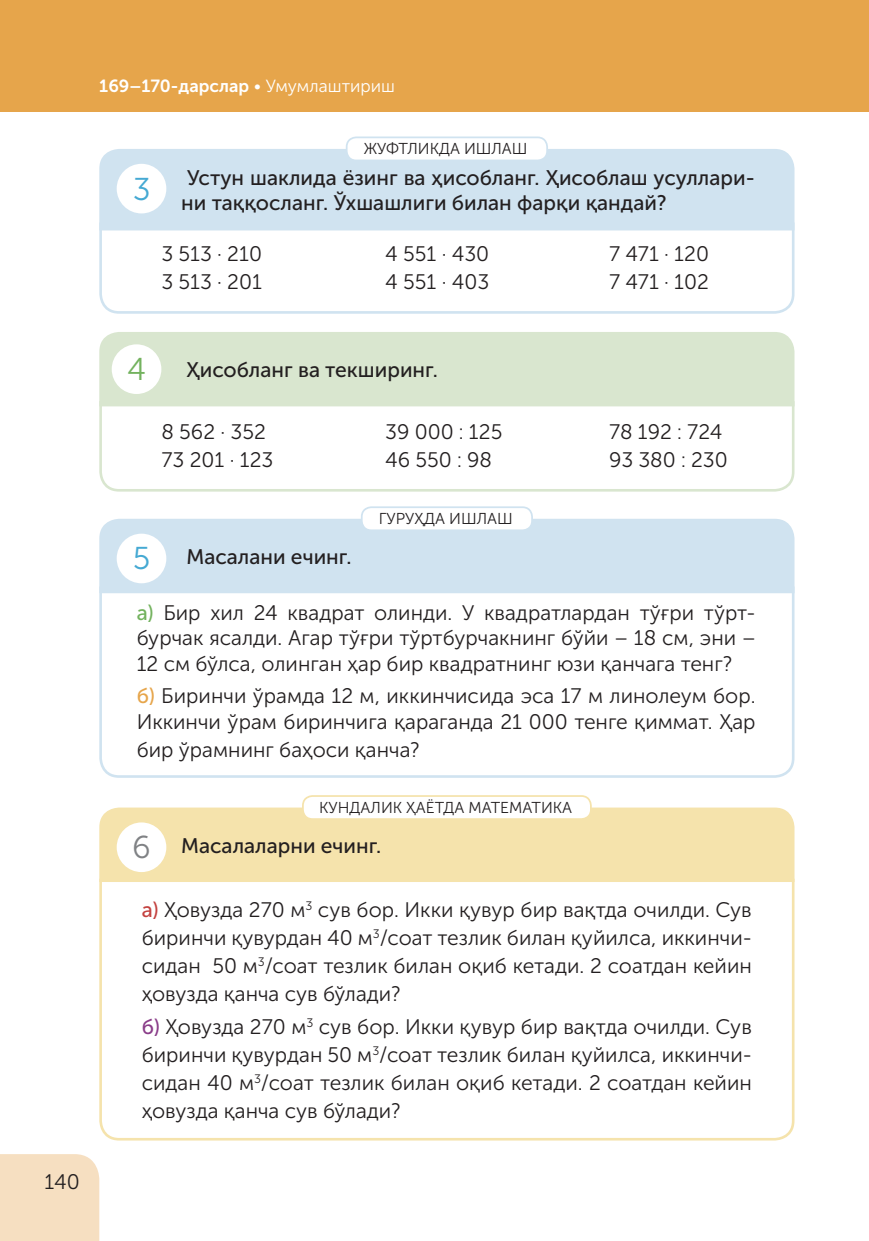
<style>
.page{position:relative;width:869px;height:1241px;background:#fff}
.page>*{position:absolute;margin:0;border:0;box-sizing:border-box;transform-origin:0 0}
.t1{font:31.5px "Museo Sans Cyrl 300";color:#45a9d3}
.t2{font:31.5px "Museo Sans Cyrl 300";color:#808285}
.t3{font:31.5px "Museo Sans Cyrl 300";color:#73b25e}
.t4{font:21px/28px "Museo Sans Cyrl 300";color:#231f20}
.t5{font:21px/25.2px "Museo Sans Cyrl 500";color:#231f20}
.t6{font:17.5px "Museo Sans Cyrl 700";color:#fff}
.t7{font:15.75px "Museo Sans Cyrl 300";color:#231f20}
.s1{font-family:"Museo Sans Cyrl 300"}
.s2{font-family:"Museo Sans Cyrl 500";color:#73b25e}
.s3{font-family:"Museo Sans Cyrl 500";color:#e6a54b}
.s4{font-family:"Museo Sans Cyrl 500";color:#c44240}
.s5{font-family:"Museo Sans Cyrl 500";color:#8a3d89}
</style>
<div class="page">
<div style="left:0;top:0;width:868px;height:112px;background:#e6a54b"></div>
<div style="left:0;top:1154px;width:99px;height:86px;background:#f6dfc1"></div>
<div style="left:99px;top:807px;width:695px;height:70px;background:#f5e3ac"></div>
<svg style="left:99px;top:877px;width:696px;height:264px"></svg>
<div style="left:117px;top:822px;width:49px;height:50px;background:#fff;border-radius:50%"></div>
<div style="left:303px;top:795px;width:287px;height:24px;background:#fff;border-radius:10px"></div>
<div style="left:302px;top:795px;width:289px;height:24px;border:2px solid #f5e3ac;border-radius:10px"></div>
<div style="left:99px;top:518px;width:695px;height:67px;background:#d0e3f0"></div>
<svg style="left:99px;top:585px;width:696px;height:193px"></svg>
<div style="left:117px;top:533px;width:49px;height:50px;background:#fff;border-radius:50%"></div>
<div style="left:361px;top:507px;width:171px;height:23px;background:#fff;border-radius:10px"></div>
<div style="left:360px;top:506px;width:172px;height:25px;border:2px solid #d0e3f0;border-radius:10px"></div>
<div style="left:99px;top:332px;width:695px;height:68px;background:#d9e6cf"></div>
<svg style="left:99px;top:400px;width:696px;height:92px"></svg>
<div style="left:112px;top:344px;width:49px;height:50px;background:#fff;border-radius:50%"></div>
<div style="left:99px;top:149px;width:695px;height:72px;background:#d0e3f0"></div>
<svg style="left:99px;top:221px;width:696px;height:93px"></svg>
<div style="left:117px;top:164px;width:49px;height:49px;background:#fff;border-radius:50%"></div>
<div style="left:346px;top:137px;width:201px;height:23px;background:#fff;border-radius:10px"></div>
<div style="left:345px;top:136px;width:202px;height:25px;border:2px solid #d0e3f0;border-radius:10px"></div>
<p class="t6" style="left:99px;top:76px;width:297px">169–170-дарслар <span class="s1">• Умумлаштириш</span></p>
<h1 class="t1" style="left:133px;top:177px;width:19px">3</h1>
<p class="t7" style="left:363px;top:143px;width:165px">ЖУФТЛИКДА ИШЛАШ</p>
<p class="t5" style="left:181px;top:165px;width:574px">Устун шаклида ёзинг ва ҳисобланг. Ҳисоблаш усуллари&shy;ни таққосланг. Ўхшашлиги билан фарқи қандай?</p>
<p class="t4" style="left:161px;top:242px;width:102px">3 513 · 210<br>3 513 · 201</p>
<p class="t4" style="left:385px;top:242px;width:105px">4 551 · 430<br>4 551 · 403</p>
<p class="t4" style="left:608px;top:242px;width:101px">7 471 · 120<br>7 471 · 102</p>
<p class="t4" style="left:44px;top:1170px;width:37px">140</p>
<h1 class="t3" style="left:127px;top:358px;width:20px">4</h1>
<p class="t5" style="left:186px;top:357px;width:253px">Ҳисобланг ва текширинг.</p>
<p class="t4" style="left:161px;top:420px;width:113px">8 562 · 352<br>73 201 · 123</p>
<p class="t4" style="left:385px;top:420px;width:118px">39 000 : 125<br>46 550 : 98</p>
<p class="t4" style="left:608px;top:420px;width:120px">78 192 : 724<br>93 380 : 230</p>
<h1 class="t1" style="left:133px;top:547px;width:19px">5</h1>
<p class="t5" style="left:186px;top:544px;width:166px">Масалани ечинг.</p>
<p class="t7" style="left:379px;top:513px;width:135px">ГУРУҲДА ИШЛАШ</p>
<p class="t4" style="left:137px;top:602px;width:620px;line-height:25.7px;text-align:justify"><span class="s2">а)</span> Бир хил 24 квадрат олинди. У квадратлардан тўғри тўрт&shy;бурчак ясалди. Агар тўғри тўртбурчакнинг бўйи – 18 см, эни – 12 см бўлса, олинган ҳар бир квадратнинг юзи қанчага тенг?</p>
<p class="t4" style="left:137px;top:684px;width:620px;line-height:27.1px;text-align:justify"><span class="s3">б)</span> Биринчи ўрамда 12 м, иккинчисида эса 17 м линолеум бор.<br>Иккинчи ўрам биринчига қараганда 21 000 тенге қиммат. Ҳар бир ўрамнинг баҳоси қанча?</p>
<h1 class="t2" style="left:132px;top:835px;width:20px">6</h1>
<p class="t7" style="left:319px;top:801px;width:254px">КУНДАЛИК ҲАЁТДА МАТЕМАТИКА</p>
<p class="t5" style="left:181px;top:832px;width:201px">Масалаларни ечинг.</p>
<p class="t4" style="left:142px;top:898px;width:611px;text-align:justify"><span class="s4">а)</span> Ҳовузда 270 м<sup>3</sup> сув бор. Икки қувур бир вақтда очилди. Сув биринчи қувурдан 40 м<sup>3</sup>/соат тезлик билан қуйилса, иккинчи&shy;сидан 50 м<sup>3</sup>/соат тезлик билан оқиб кетади. 2 соатдан кейин ҳовузда қанча сув бўлади?</p>
<p class="t4" style="left:142px;top:1014px;width:611px;text-align:justify"><span class="s5">б)</span> Ҳовузда 270 м<sup>3</sup> сув бор. Икки қувур бир вақтда очилди. Сув биринчи қувурдан 50 м<sup>3</sup>/соат тезлик билан қуйилса, иккинчи&shy;сидан 40 м<sup>3</sup>/соат тезлик билан оқиб кетади. 2 соатдан кейин ҳовузда қанча сув бўлади?</p>
</div>
